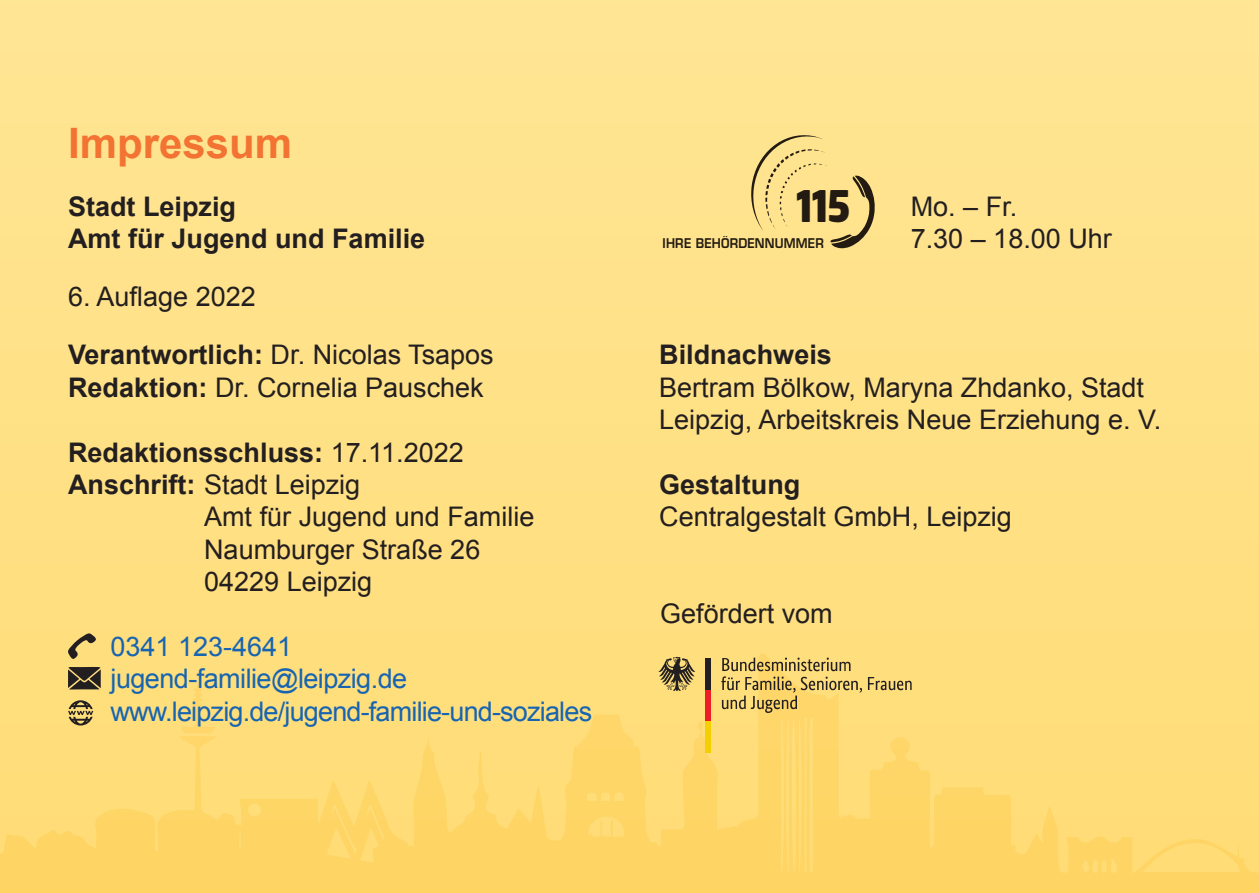
<style>
.page{position:relative;width:1259px;height:893px;background:#ffe289}
.page>*{position:absolute;margin:0;border:0;box-sizing:border-box;transform-origin:0 0}
.t1{font:900 42.9px "Neo Tech";color:#231f20;scale:.9 1}
.t2{font:700 42px "Arial";color:#f37333}
.Copytext{font:27px/32.4px "Arial";color:#231f20}
.Copytext_ohne_Absatz{font:27px/32.4px "Arial";color:#231f20}
.Copytext-2{font:27px/32.4px "Arial";letter-spacing:-.03em;color:#1764b1}
.Copytext-3{font:700 27px/32.4px "Arial";color:#231f20}
.Copytext_ohne_Absatz-2{font:700 27px "Arial";color:#231f20}
.Halbe_Leerzeile{font:27px "Arial";color:#231f20}
.t3{font:600 13.2px "Eurostile LT Std";letter-spacing:.015em;color:#231f20;scale:.9 1}
.s1{font-weight:700}
.s2{font-weight:400}
</style>
<div class="page">
<svg style="left:0;top:653px;width:1259px;height:240px;fill:#ffdd79"></svg>
<svg style="left:181px;top:680px;width:34px;height:54px"></svg>
<svg style="left:1142px;top:843px;width:97px;height:29px;background:#fedb73"></svg>
<svg style="left:587px;top:815px;width:37px;height:24px"></svg>
<div style="left:248px;top:804px;width:13px;height:12px;background:#ffdd78;border-radius:50%"></div>
<svg style="left:587px;top:791px;width:37px;height:10px"></svg>
<svg style="left:327px;top:804px;width:57px;height:58px;background:#fed76a"></svg>
<svg style="left:1082px;top:859px;width:36px;height:14px"></svg>
<svg style="left:240px;top:833px;width:1px;height:15px"></svg>
<svg style="left:68px;top:633px;width:28px;height:26px"></svg>
<svg style="left:68px;top:666px;width:33px;height:24px"></svg>
<svg style="left:68px;top:700px;width:25px;height:25px"></svg>
<svg style="left:721px;top:657px;width:190px;height:217px"></svg>
<svg style="left:658px;top:657px;width:37px;height:34px"></svg>
<div style="left:705px;top:658px;width:5px;height:32px;background:#231f20"></div>
<div style="left:705px;top:690px;width:5px;height:32px;background:#ee1d23"></div>
<div style="left:705px;top:722px;width:5px;height:31px;background:#f4cf02"></div>
<div style="left:641px;top:118px;width:244px;height:149px;background:#ffe38e"></div>
<svg style="left:751px;top:135px;width:124px;height:113px"></svg>
<p class="t2" style="left:68px;top:116px;width:226px">Impressum</p>
<p class="Copytext-3" style="left:68px;top:191px;width:359px">Stadt Leipzig<br>Amt für Jugend und Familie</p>
<p class="Copytext" style="left:68px;top:281px;width:189px">6. Auflage 2022</p>
<p class="Copytext" style="left:68px;top:339px;width:427px"><span class="s1">Verantwortlich:</span> Dr. Nicolas Tsapos<br><span class="s1">Redaktion:</span> Dr. Cornelia Pauschek</p>
<p class="Copytext-3" style="left:68px;top:437px;width:397px">Redaktionsschluss: <span class="s2">17.11.2022</span></p>
<p class="Copytext" style="left:68px;top:468px;width:294px"><span class="s1">Anschrift:</span> Stadt Leipzig</p>
<p class="Copytext" style="left:204px;top:501px;width:332px">Amt für Jugend und Familie</p>
<p class="Copytext" style="left:204px;top:533px;width:278px">Naumburger Straße 26</p>
<p class="Copytext" style="left:204px;top:566px;width:170px">04229 Leipzig</p>
<p class="Copytext-2" style="left:111px;top:630px;width:483px">0341 123-4641 jugend-familie@leipzig.de www.leipzig.de/jugend-familie-und-soziales</p>
<h1 class="t1" style="left:795px;top:178px;width:64px">115</h1>
<p class="t3" style="left:662px;top:235px;width:181px">IHRE BEHÖRDENNUMMER</p>
<p class="Copytext" style="left:910px;top:191px;width:203px">Mo. – Fr.<br>7.30 – 18.00 Uhr</p>
<p class="Copytext_ohne_Absatz-2" style="left:659px;top:337px;width:174px">Bildnachweis</p>
<p class="Copytext_ohne_Absatz" style="left:659px;top:371px;width:503px">Bertram Bölkow, Maryna Zhdanko, Stadt<br>Leipzig, Arbeitskreis Neue Erziehung e. V.</p>
<p class="Copytext_ohne_Absatz-2" style="left:659px;top:467px;width:143px">Gestaltung</p>
<p class="Copytext_ohne_Absatz" style="left:659px;top:501px;width:354px">Centralgestalt GmbH, Leipzig</p>
<p class="Halbe_Leerzeile" style="left:660px;top:595px;width:174px">Gefördert vom</p>
</div>
